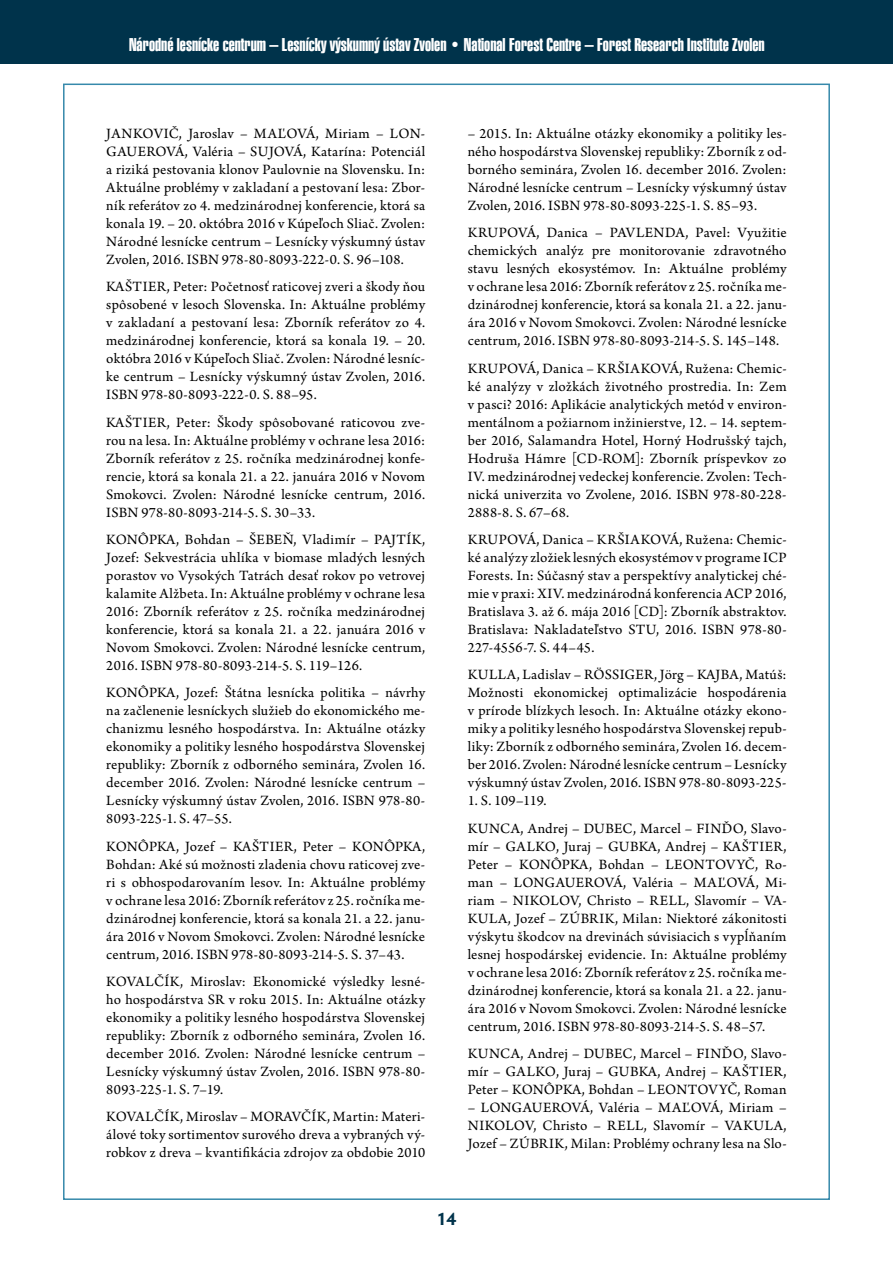
<style>
.page{position:relative;width:893px;height:1263px;background:#fff}
.page>*{position:absolute;margin:0;border:0;box-sizing:border-box;transform-origin:0 0}
.t1{font:18px "Swiss 911 AT Extra Compressed";color:#fff}
.t2{font:700 18px "Hypatia Sans Pro";color:#00334b}
.t3{font:15px/18px "Arno Pro";letter-spacing:.01em;color:#000;text-align:justify}
</style>
<div class="page">
<div style="left:0;top:0;width:893px;height:64px;background:#00334b"></div>
<p class="t1" style="left:129px;top:35px;width:637px">Národné lesnícke centrum – Lesnícky výskumný ústav Zvolen • National Forest Centre – Forest Research Institute Zvolen</p>
<p class="t3" style="left:106px;top:125px;width:320px">JANKOVIČ, Jaroslav – MAĽOVÁ, Miriam – LON-GAUEROVÁ, Valéria – SUJOVÁ, Katarína: Potenciál a riziká pestovania klonov Paulovnie na Slovensku. In:<br>Aktuálne problémy v zakladaní a pestovaní lesa: Zbor&shy;ník referátov zo 4. medzinárodnej konferencie, ktorá sa konala 19. – 20. októbra 2016 v Kúpeľoch Sliač. Zvolen:<br>Národné lesnícke centrum – Lesnícky výskumný ústav Zvolen, 2016. ISBN 978-80-8093-222-0. S. 96–108.</p>
<p class="t3" style="left:106px;top:278px;width:321px">KAŠTIER, Peter: Početnosť raticovej zveri a škody ňou spôsobené v lesoch Slovenska. In: Aktuálne problémy v zakladaní a pestovaní lesa: Zborník referátov zo 4. medzinárodnej konferencie, ktorá sa konala 19. – 20. októbra 2016 v Kúpeľoch Sliač. Zvolen: Národné lesníc&shy;ke centrum – Lesnícky výskumný ústav Zvolen, 2016.<br>ISBN 978-80-8093-222-0. S. 88–95.</p>
<p class="t3" style="left:106px;top:414px;width:320px">KAŠTIER, Peter: Škody spôsobované raticovou zve&shy;rou na lesa. In: Aktuálne problémy v ochrane lesa 2016:<br>Zborník referátov z 25. ročníka medzinárodnej konfe&shy;rencie, ktorá sa konala 21. a 22. januára 2016 v Novom Smokovci. Zvolen: Národné lesnícke centrum, 2016.<br>ISBN 978-80-8093-214-5. S. 30–33.</p>
<p class="t3" style="left:106px;top:531px;width:320px">KONÔPKA, Bohdan – ŠEBEŇ, Vladimír – PAJTÍK, Jozef: Sekvestrácia uhlíka v biomase mladých lesných porastov vo Vysokých Tatrách desať rokov po vetrovej kalamite Alžbeta. In: Aktuálne problémy v ochrane lesa 2016: Zborník referátov z 25. ročníka medzinárodnej konferencie, ktorá sa konala 21. a 22. januára 2016 v Novom Smokovci. Zvolen: Národné lesnícke centrum, 2016. ISBN 978-80-8093-214-5. S. 119–126.</p>
<p class="t3" style="left:106px;top:684px;width:321px">KONÔPKA, Jozef: Štátna lesnícka politika – návrhy na začlenenie lesníckych služieb do ekonomického me&shy;chanizmu lesného hospodárstva. In: Aktuálne otázky ekonomiky a politiky lesného hospodárstva Slovenskej republiky: Zborník z odborného seminára, Zvolen 16. december 2016. Zvolen: Národné lesnícke centrum – Lesnícky výskumný ústav Zvolen, 2016. ISBN 978-80- 8093-225-1. S. 47–55.</p>
<p class="t3" style="left:106px;top:838px;width:321px">KONÔPKA, Jozef – KAŠTIER, Peter – KONÔPKA, Bohdan: Aké sú možnosti zladenia chovu raticovej zve&shy;ri s obhospodarovaním lesov. In: Aktuálne problémy v ochrane lesa 2016: Zborník referátov z 25. ročníka me&shy;dzinárodnej konferencie, ktorá sa konala 21. a 22. janu&shy;ára 2016 v Novom Smokovci. Zvolen: Národné lesnícke centrum, 2016. ISBN 978-80-8093-214-5. S. 37–43.</p>
<p class="t3" style="left:106px;top:973px;width:321px">KOVALČÍK, Miroslav: Ekonomické výsledky lesné&shy;ho hospodárstva SR v roku 2015. In: Aktuálne otázky ekonomiky a politiky lesného hospodárstva Slovenskej republiky: Zborník z odborného seminára, Zvolen 16. december 2016. Zvolen: Národné lesnícke centrum – Lesnícky výskumný ústav Zvolen, 2016. ISBN 978-80- 8093-225-1. S. 7–19.</p>
<p class="t3" style="left:106px;top:1109px;width:320px">KOVALČÍK, Miroslav – MORAVČÍK, Martin: Materi&shy;álové toky sortimentov surového dreva a vybraných vý&shy;robkov z dreva – kvantifikácia zdrojov za obdobie 2010</p>
<p class="t3" style="left:468px;top:125px;width:320px">– 2015. In: Aktuálne otázky ekonomiky a politiky les&shy;ného hospodárstva Slovenskej republiky: Zborník z od&shy;borného seminára, Zvolen 16. december 2016. Zvolen:<br>Národné lesnícke centrum – Lesnícky výskumný ústav Zvolen, 2016. ISBN 978-80-8093-225-1. S. 85–93.</p>
<p class="t3" style="left:468px;top:224px;width:321px">KRUPOVÁ, Danica – PAVLENDA, Pavel: Využitie chemických analýz pre monitorovanie zdravotného stavu lesných ekosystémov. In: Aktuálne problémy v ochrane lesa 2016: Zborník referátov z 25. ročníka me&shy;dzinárodnej konferencie, ktorá sa konala 21. a 22. janu&shy;ára 2016 v Novom Smokovci. Zvolen: Národné lesnícke centrum, 2016. ISBN 978-80-8093-214-5. S. 145–148.</p>
<p class="t3" style="left:468px;top:360px;width:320px">KRUPOVÁ, Danica – KRŠIAKOVÁ, Ružena: Chemic&shy;ké analýzy v zložkách životného prostredia. In: Zem v pasci? 2016: Aplikácie analytických metód v environ&shy;mentálnom a požiarnom inžinierstve, 12. – 14. septem&shy;ber 2016, Salamandra Hotel, Horný Hodrušský tajch, Hodruša Hámre [CD-ROM]: Zborník príspevkov zo IV. medzinárodnej vedeckej konferencie. Zvolen: Tech&shy;nická univerzita vo Zvolene, 2016. ISBN 978-80-228- 2888-8. S. 67–68.</p>
<p class="t3" style="left:468px;top:531px;width:320px">KRUPOVÁ, Danica – KRŠIAKOVÁ, Ružena: Chemic&shy;ké analýzy zložiek lesných ekosystémov v programe ICP Forests. In: Súčasný stav a perspektívy analytickej ché&shy;mie v praxi: XIV. medzinárodná konferencia ACP 2016, Bratislava 3. až 6. mája 2016 [CD]: Zborník abstraktov.<br>Bratislava: Nakladateľstvo STU, 2016. ISBN 978-80- 227-4556-7. S. 44–45.</p>
<p class="t3" style="left:468px;top:667px;width:321px">KULLA, Ladislav – RÖSSIGER, Jörg – KAJBA, Matúš:<br>Možnosti ekonomickej optimalizácie hospodárenia v prírode blízkych lesoch. In: Aktuálne otázky ekono&shy;miky a politiky lesného hospodárstva Slovenskej repub&shy;liky: Zborník z odborného seminára, Zvolen 16. decem&shy;ber 2016. Zvolen: Národné lesnícke centrum – Lesnícky výskumný ústav Zvolen, 2016. ISBN 978-80-8093-225-</p>
<p class="t3" style="left:468px;top:788px;width:320px;line-height:27.3px">1. S. 109–119.<br>KUNCA, Andrej – DUBEC, Marcel – FINĎO, Slavo-</p>
<p class="t3" style="left:468px;top:838px;width:321px">mír – GALKO, Juraj – GUBKA, Andrej – KAŠTIER, Peter – KONÔPKA, Bohdan – LEONTOVYČ, Ro&shy;man – LONGAUEROVÁ, Valéria – MAĽOVÁ, Mi&shy;riam – NIKOLOV, Christo – RELL, Slavomír – VA-KULA, Jozef – ZÚBRIK, Milan: Niektoré zákonitosti výskytu škodcov na drevinách súvisiacich s vypĺňaním lesnej hospodárskej evidencie. In: Aktuálne problémy v ochrane lesa 2016: Zborník referátov z 25. ročníka me&shy;dzinárodnej konferencie, ktorá sa konala 21. a 22. janu&shy;ára 2016 v Novom Smokovci. Zvolen: Národné lesnícke centrum, 2016. ISBN 978-80-8093-214-5. S. 48–57.</p>
<p class="t3" style="left:468px;top:1045px;width:320px">KUNCA, Andrej – DUBEC, Marcel – FINĎO, Slavo&shy;mír – GALKO, Juraj – GUBKA, Andrej – KAŠTIER, Peter – KONÔPKA, Bohdan – LEONTOVYČ, Roman</p>
<p class="t3" style="left:468px;top:1099px;width:320px">– LONGAUEROVÁ, Valéria – MAĽOVÁ, Miriam – NIKOLOV, Christo – RELL, Slavomír – VAKULA, Jozef – ZÚBRIK, Milan: Problémy ochrany lesa na Slo-</p>
<p class="t2" style="left:437px;top:1206px;width:21px">14</p>
</div>
